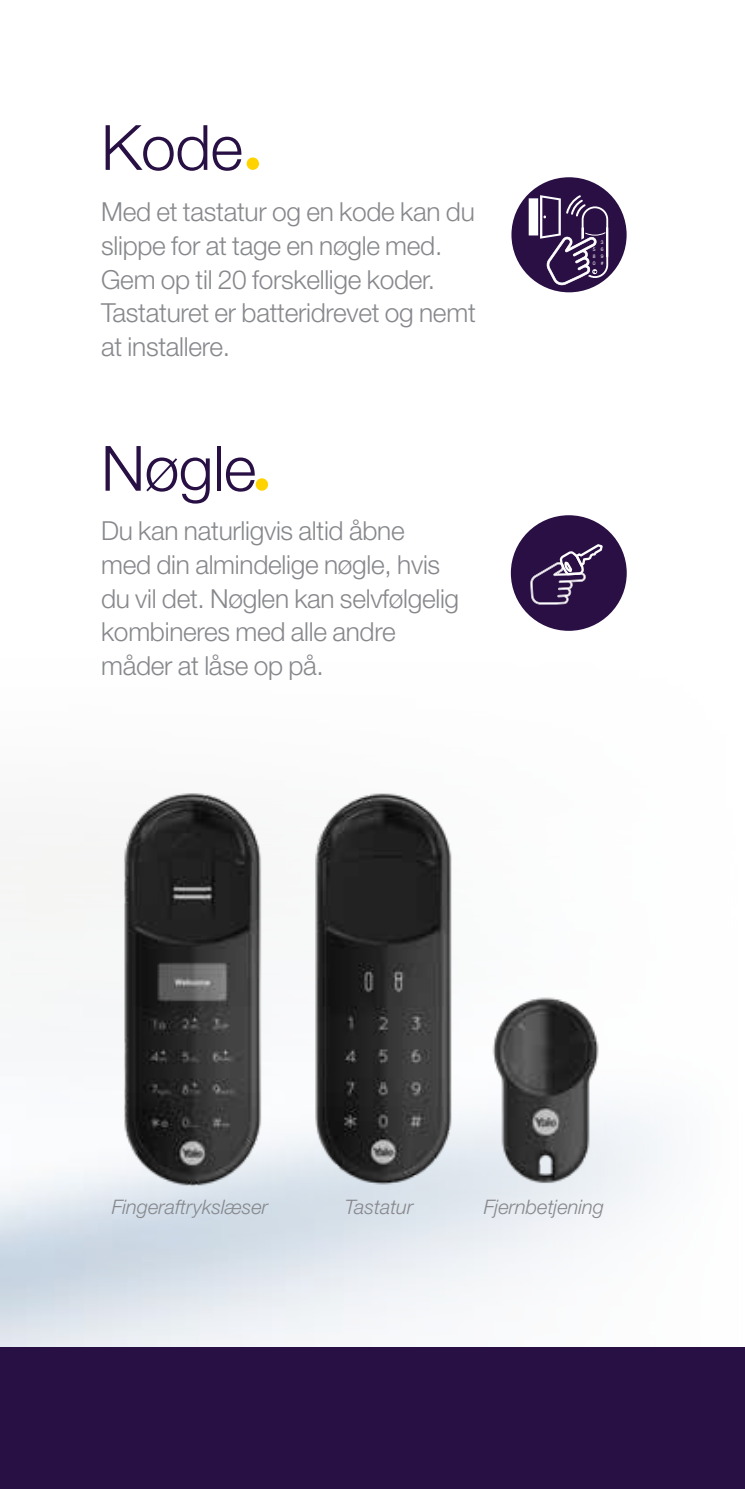
<style>
.page{position:relative;width:745px;height:1489px;background:#fff}
.page>*{position:absolute;margin:0;border:0;box-sizing:border-box;transform-origin:0 0}
.t1{font:300 62.5px "Helvetica Neue";letter-spacing:-.01em;color:#280f44}
.t2{font:300 26.25px/33.8px "Helvetica Neue";letter-spacing:-.01em;color:#86888c}
.t3{font:italic 300 20px "Helvetica Neue";color:#86888c}
.t4{font:5px/6.8px "Helvetica Neue";color:#fff;text-align:justify}
</style>
<div class="page">
<div style="left:0;top:1346px;width:744px;height:142px;background:#280f44"></div>
<div style="left:246px;top:157px;width:13px;height:13px;background:#ffd300;border-radius:50%"></div>
<div style="left:255px;top:478px;width:13px;height:12px;background:#ffd300;border-radius:50%"></div>
<div style="left:511px;top:177px;width:115px;height:115px;background:#2a0f44;border-radius:50%"></div>
<div style="left:528px;top:198px;width:10px;height:37px;background:#fff"></div>
<svg style="left:539px;top:195px;width:69px;height:92px"></svg>
<div style="left:510px;top:515px;width:116px;height:116px;background:#2a0f44;border-radius:50%"></div>
<svg style="left:530px;top:544px;width:72px;height:60px"></svg>
<img style="left:88px;top:763px;width:196px;height:445px">
<img style="left:303px;top:778px;width:162px;height:424px">
<img style="left:485px;top:990px;width:140px;height:205px">
<h1 class="t1" style="left:101px;top:109px;width:143px">Kode</h1>
<p class="t2" style="left:101px;top:194px;width:376px">Med et tastatur og en kode kan du slippe for at tage en nøgle med.<br>Gem op til 20 forskellige koder.<br>Tastaturet er batteridrevet og nemt at installere.</p>
<h1 class="t1" style="left:101px;top:430px;width:156px">Nøgle</h1>
<p class="t2" style="left:101px;top:513px;width:359px">Du kan naturligvis altid åbne med din almindelige nøgle, hvis du vil det. Nøglen kan selvfølgelig kombineres med alle andre måder at låse op på.</p>
<p class="t4" style="left:592px;top:246px;width:12px">5 6<br>8 9<br>0 #</p>
<p class="t3" style="left:112px;top:1194px;width:158px">Fingeraftrykslæser</p>
<p class="t3" style="left:344px;top:1194px;width:70px">Tastatur</p>
<p class="t3" style="left:483px;top:1194px;width:122px">Fjernbetjening</p>
</div>
